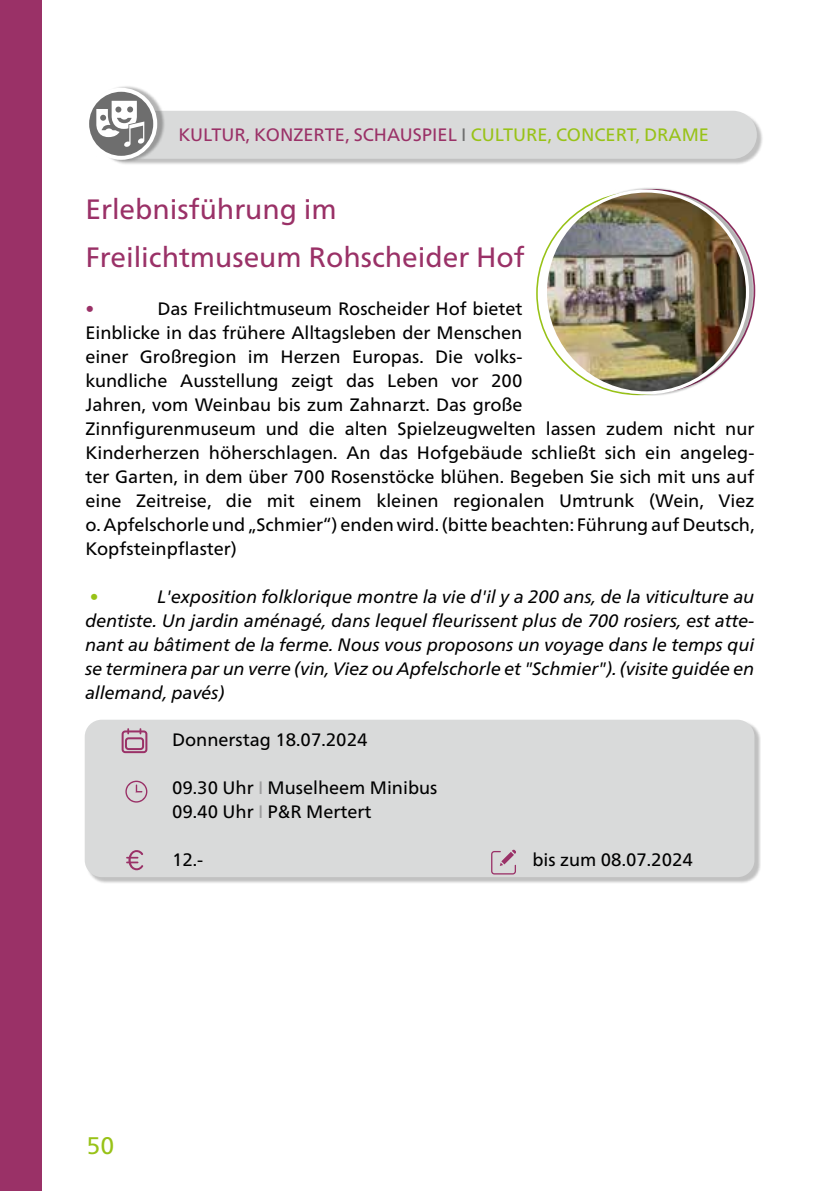
<style>
.page{position:relative;width:840px;height:1191px;background:#fff}
.page>*{position:absolute;margin:0;border:0;box-sizing:border-box;transform-origin:0 0}
.t1{font:28px/48px "Frutiger Neue LT Pro";color:#9a3167}
.t2{font:24px "Frutiger Neue LT Pro";color:#98c217}
.t3{font:18px/24px "Frutiger Neue LT Pro";color:#000}
.t4{font:italic 18px/24px "Frutiger Neue LT Pro";color:#000;text-align:justify}
.t5{font:18px "Frutiger Neue LT Pro";color:#9a3167}
.t6{font:18px "Frutiger Neue LT Pro";color:#98c217}
.s1{color:#6e6e6e}
.s2{color:#98c217}
.s3{color:#9c9c9d}
</style>
<div class="page">
<div style="left:0;top:0;width:42px;height:1191px;background:#9a3167"></div>
<div style="left:100px;top:112px;width:663px;height:53px;background:#000;opacity:.25"></div>
<div style="left:98px;top:111px;width:658px;height:48px;background:#d9dada;border-radius:24px"></div>
<div style="left:88px;top:85px;width:77px;height:77px;background:#000;opacity:.3"></div>
<svg style="left:87px;top:90px;width:68px;height:68px"></svg>
<div style="left:85px;top:88px;width:72px;height:72px;border:4px solid #fff;border-radius:50%"></div>
<svg style="left:96px;top:101px;width:48px;height:46px"></svg>
<div style="left:546px;top:187px;width:209px;height:209px;background:#000;opacity:.3"></div>
<img style="left:545px;top:191px;width:202px;height:202px;border-radius:101px">
<div style="left:86px;top:721px;width:674px;height:163px;background:#000;opacity:.25"></div>
<div style="left:85px;top:719px;width:669px;height:158px;background:#d9dada;border-radius:17px"></div>
<svg style="left:125px;top:780px;width:22px;height:22px"></svg>
<svg style="left:126px;top:850px;width:17px;height:20px"></svg>
<div style="left:121px;top:730px;width:26px;height:23px;border:2px solid #9a3167;border-radius:3px"></div>
<div style="left:125px;top:737px;width:19px;height:13px;border:2px solid #9a3167;border-radius:3px"></div>
<svg style="left:127px;top:728px;width:2px;height:6px"></svg>
<svg style="left:139px;top:728px;width:2px;height:6px"></svg>
<svg style="left:491px;top:849px;width:25px;height:25px"></svg>
<p class="t5" style="left:178px;top:124px;width:531px">KULTUR, KONZERTE, SCHAUSPIEL <span class="s1">I</span> <span class="s2">CULTURE, CONCERT, DRAME</span></p>
<h1 class="t1" style="left:85px;top:185px;width:440px">Erlebnisführung im<br>Freilichtmuseum Rohscheider Hof</h1>
<p class="t3" style="left:85px;top:296px;width:670px;text-indent:72px">Das Freilichtmuseum Roscheider Hof bietet<br>Einblicke in das frühere Alltagsleben der Menschen<br>einer Großregion im Herzen Europas. Die volks-<br>kundliche Ausstellung zeigt das Leben vor 200<br>Jahren, vom Weinbau bis zum Zahnarzt. Das große<br>Zinnfigurenmuseum und die alten Spielzeugwelten lassen zudem nicht nur Kinderherzen höherschlagen. An das Hofgebäude schließt sich ein angeleg&shy;ter Garten, in dem über 700 Rosenstöcke blühen. Begeben Sie sich mit uns auf eine Zeitreise, die mit einem kleinen regionalen Umtrunk (Wein, Viez o. Apfelschorle und „Schmier“) enden wird. (bitte beachten: Führung auf Deutsch, Kopfsteinpflaster)</p>
<p class="t6" style="left:90px;top:585px;width:10px">•</p>
<p class="t5" style="left:85px;top:297px;width:10px">•</p>
<p class="t4" style="left:85px;top:584px;width:670px;text-indent:72px">L'exposition folklorique montre la vie d'il y a 200 ans, de la viticulture au dentiste. Un jardin aménagé, dans lequel fleurissent plus de 700 rosiers, est atte&shy;nant au bâtiment de la ferme. Nous vous proposons un voyage dans le temps qui se terminera par un verre (vin, Viez ou Apfelschorle et "Schmier"). (visite guidée en allemand, pavés)</p>
<p class="t3" style="left:172px;top:728px;width:197px">Donnerstag 18.07.2024</p>
<p class="t3" style="left:172px;top:776px;width:267px">09.30 Uhr <span class="s3">I</span> Muselheem Minibus<br>09.40 Uhr <span class="s3">I</span> P&amp;R Mertert</p>
<p class="t3" style="left:172px;top:848px;width:33px">12.-</p>
<p class="t3" style="left:532px;top:848px;width:162px">bis zum 08.07.2024</p>
<h2 class="t2" style="left:86px;top:1131px;width:29px">50</h2>
</div>
